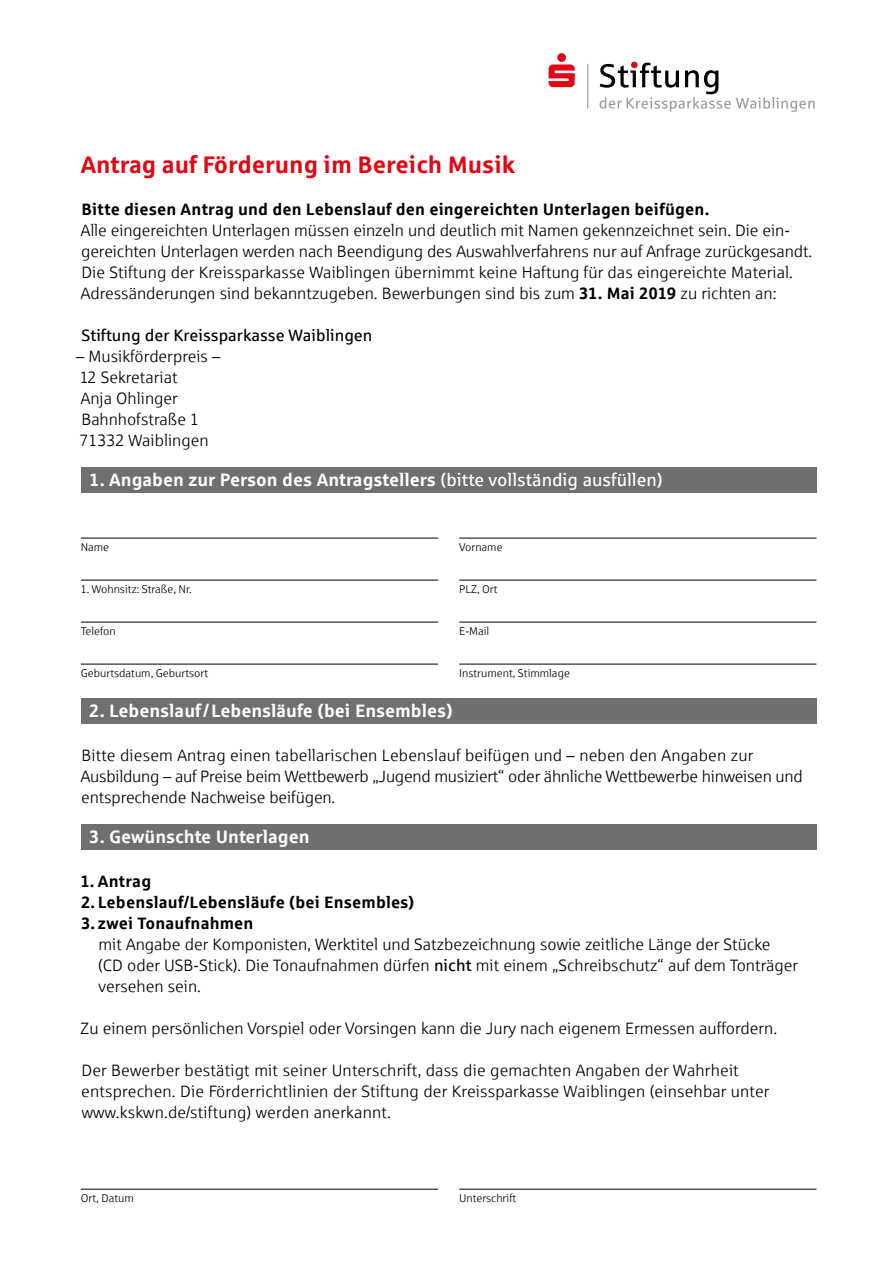
<style>
.page{position:relative;width:893px;height:1263px;background:#fff}
.page>*{position:absolute;margin:0;border:0;box-sizing:border-box;transform-origin:0 0}
.t1{font:700 24px "Sparkasse Rg";color:#e30613}
.t2{font:700 18px "Sparkasse Rg";color:#fff}
.t3{font:16.5px/21px "Sparkasse Lt";color:#000}
.t4{font:700 16.5px "Sparkasse Rg";letter-spacing:.01em;color:#000}
.t5{font:16.5px "Sparkasse Rg";color:#000}
.t6{font:11.25px "Sparkasse Lt";color:#000}
.s1{font-family:"Sparkasse Rg";font-weight:700}
.s2{font-weight:400}
.s3{font-family:"Sparkasse Rg"}
</style>
<div class="page">
<svg style="left:549px;top:53px;width:26px;height:34px"></svg>
<svg style="left:600px;top:63px;width:215px;height:49px"></svg>
<div style="left:631px;top:62px;width:7px;height:6px;background:#e30613;border-radius:50%"></div>
<hr style="left:587px;top:64px;width:1px;height:44px;background:#9d9d9c">
<div style="left:81px;top:467px;width:735px;height:26px;background:#706f6f"></div>
<div style="left:81px;top:824px;width:735px;height:26px;background:#706f6f"></div>
<div style="left:81px;top:698px;width:735px;height:26px;background:#706f6f"></div>
<hr style="left:81px;top:1189px;width:357px;height:1px;background:#000">
<hr style="left:459px;top:1189px;width:357px;height:1px;background:#000">
<hr style="left:81px;top:538px;width:357px;height:1px;background:#000">
<hr style="left:459px;top:538px;width:357px;height:1px;background:#000">
<hr style="left:81px;top:580px;width:357px;height:1px;background:#000">
<hr style="left:459px;top:580px;width:357px;height:1px;background:#000">
<hr style="left:81px;top:622px;width:357px;height:1px;background:#000">
<hr style="left:459px;top:622px;width:357px;height:1px;background:#000">
<hr style="left:81px;top:664px;width:357px;height:1px;background:#000">
<hr style="left:459px;top:664px;width:357px;height:1px;background:#000">
<h1 class="t1" style="left:81px;top:149px;width:436px">Antrag auf Förderung im Bereich Musik</h1>
<p class="t4" style="left:81px;top:199px;width:629px">Bitte diesen Antrag und den Lebenslauf den eingereichten Unterlagen beifügen.</p>
<p class="t3" style="left:81px;top:220px;width:733px">Alle eingereichten Unterlagen müssen einzeln und deutlich mit Namen gekennzeichnet sein. Die ein&shy;gereichten Unterlagen werden nach Beendigung des Auswahlverfahrens nur auf Anfrage zurückgesandt.<br>Die Stiftung der Kreissparkasse Waiblingen übernimmt keine Haftung für das eingereichte Material.<br>Adressänderungen sind bekanntzugeben. Bewerbungen sind bis zum <span class="s1">31. Mai 2019</span> zu richten an:</p>
<p class="t5" style="left:81px;top:325px;width:292px">Stiftung der Kreissparkasse Waiblingen</p>
<p class="t3" style="left:76px;top:346px;width:146px">– Musikförderpreis –<br>12 Sekretariat<br>Anja Ohlinger<br>Bahnhofstraße 1<br>71332 Waiblingen</p>
<p class="t2" style="left:89px;top:468px;width:575px">1. Angaben zur Person des Antragstellers <span class="s2">(bitte vollständig ausfüllen)</span></p>
<p class="t6" style="left:81px;top:540px;width:30px">Name</p>
<p class="t6" style="left:459px;top:540px;width:45px">Vorname</p>
<p class="t6" style="left:81px;top:582px;width:112px">1. Wohnsitz: Straße, Nr.</p>
<p class="t6" style="left:459px;top:582px;width:40px">PLZ, Ort</p>
<p class="t6" style="left:81px;top:624px;width:36px">Telefon</p>
<p class="t6" style="left:459px;top:624px;width:32px">E-Mail</p>
<p class="t6" style="left:81px;top:666px;width:129px">Geburtsdatum, Geburtsort</p>
<p class="t6" style="left:459px;top:666px;width:112px">Instrument, Stimmlage</p>
<p class="t2" style="left:89px;top:699px;width:365px">2. Lebenslauf/Lebensläufe (bei Ensembles)</p>
<p class="t3" style="left:81px;top:745px;width:723px">Bitte diesem Antrag einen tabellarischen Lebenslauf beifügen und – neben den Angaben zur<br>Ausbildung – auf Preise beim Wettbewerb „Jugend musiziert“ oder ähnliche Wettbewerbe hinweisen und entsprechende Nachweise beifügen.</p>
<p class="t2" style="left:89px;top:825px;width:222px">3. Gewünschte Unterlagen</p>
<p class="t4" style="left:80px;top:871px;width:72px">1. Antrag</p>
<p class="t4" style="left:81px;top:892px;width:335px">2. Lebenslauf/Lebensläufe (bei Ensembles)</p>
<p class="t4" style="left:81px;top:913px;width:174px">3. zwei Tonaufnahmen</p>
<p class="t3" style="left:98px;top:934px;width:701px">mit Angabe der Komponisten, Werktitel und Satzbezeichnung sowie zeitliche Länge der Stücke (CD oder USB-Stick). Die Tonaufnahmen dürfen <span class="s3">nicht</span> mit einem „Schreibschutz“ auf dem Tonträger versehen sein.</p>
<p class="t3" style="left:81px;top:1018px;width:698px">Zu einem persönlichen Vorspiel oder Vorsingen kann die Jury nach eigenem Ermessen auffordern.</p>
<p class="t3" style="left:81px;top:1060px;width:690px">Der Bewerber bestätigt mit seiner Unterschrift, dass die gemachten Angaben der Wahrheit entsprechen. Die Förderrichtlinien der Stiftung der Kreissparkasse Waiblingen (einsehbar unter www.kskwn.de/stiftung) werden anerkannt.</p>
<p class="t6" style="left:81px;top:1191px;width:55px">Ort, Datum</p>
<p class="t6" style="left:459px;top:1191px;width:59px">Unterschrift</p>
</div>
